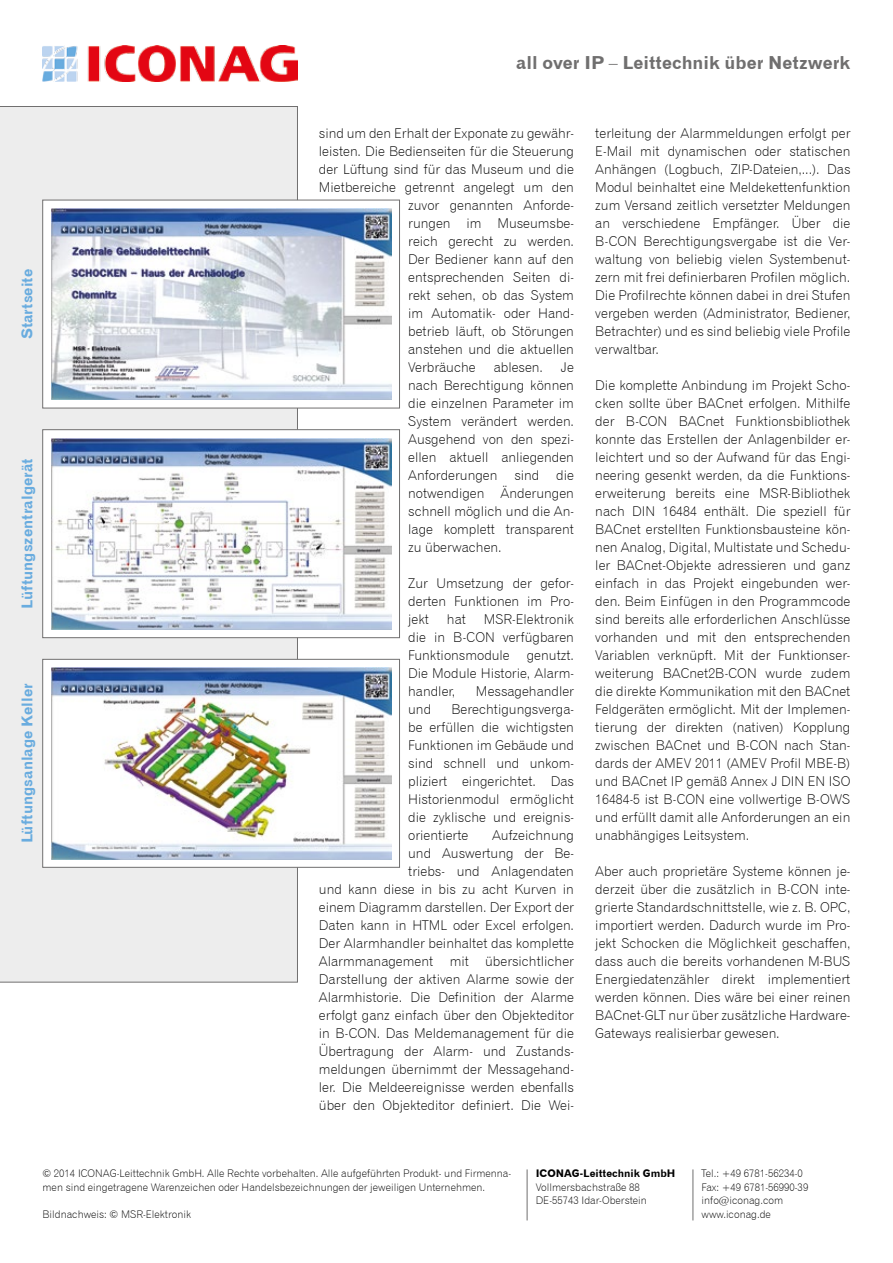
<style>
.page{position:relative;width:893px;height:1263px;background:#fff}
.page>*{position:absolute;margin:0;border:0;box-sizing:border-box;transform-origin:0 0}
.t1{font:18px "Gothic 720 BT Bold B";color:#706f6f}
.t2{font:15px "Gothic 720 BT Bold B";color:#69acdf}
.t3{font:13.5px/18px "Gothic 720 BT Light B";color:#000;text-align:justify}
.t4{font:10.5px/13.5px "Gothic 720 BT Light B";color:#000}
.t5{font:10.5px "Gothic 720 BT Bold B";color:#000}
.s1{font-family:"Gothic 720 BT Light B"}
</style>
<div class="page">
<div style="left:0;top:106px;width:298px;height:876px;background:#ededed"></div>
<img style="left:43px;top:46px;width:255px;height:36px">
<hr style="left:527px;top:1169px;width:1px;height:51px;background:#706f6f">
<hr style="left:693px;top:1169px;width:1px;height:51px;background:#706f6f">
<div style="left:43px;top:659px;width:357px;height:208px;background:#fff;border:1px solid #706f6f"></div>
<div style="left:43px;top:429px;width:357px;height:209px;background:#fff;border:1px solid #706f6f"></div>
<div style="left:43px;top:200px;width:357px;height:208px;background:#fff"></div>
<img style="left:51px;top:668px;width:340px;height:191px">
<img style="left:51px;top:438px;width:340px;height:191px">
<img style="left:51px;top:208px;width:340px;height:192px">
<p class="t2" style="left:18px;top:339px;width:72px;rotate:-90deg">Startseite</p>
<p class="t2" style="left:18px;top:609px;width:152px;rotate:-90deg">Lüftungszentralgerät</p>
<p class="t2" style="left:18px;top:843px;width:162px;rotate:-90deg">Lüftungsanlage Keller</p>
<h1 class="t1" style="left:516px;top:52px;width:336px">all over IP <span class="s1">–</span> Leittechnik über Netzwerk</h1>
<p class="t3" style="left:319px;top:124px;width:257px">sind um den Erhalt der Exponate zu gewähr-</p>
<p class="t3" style="left:319px;top:142px;width:257px">leisten. Die Bedienseiten für die Steuerung</p>
<p class="t3" style="left:319px;top:160px;width:257px">der Lüftung sind für das Museum und die</p>
<p class="t3" style="left:319px;top:178px;width:257px">Mietbereiche getrennt angelegt um den</p>
<p class="t3" style="left:408px;top:196px;width:167px">zuvor genannten Anforde-</p>
<p class="t3" style="left:408px;top:214px;width:167px">rungen im Museumsbe-</p>
<p class="t3" style="left:408px;top:232px;width:167px">reich gerecht zu werden.</p>
<p class="t3" style="left:408px;top:250px;width:167px">Der Bediener kann auf den</p>
<p class="t3" style="left:408px;top:268px;width:167px">entsprechenden Seiten di-</p>
<p class="t3" style="left:408px;top:286px;width:167px">rekt sehen, ob das System</p>
<p class="t3" style="left:408px;top:304px;width:167px">im Automatik- oder Hand-</p>
<p class="t3" style="left:408px;top:322px;width:167px">betrieb läuft, ob Störungen</p>
<p class="t3" style="left:408px;top:340px;width:167px">anstehen und die aktuellen</p>
<p class="t3" style="left:408px;top:358px;width:69px">Verbräuche</p>
<p class="t3" style="left:494px;top:358px;width:51px">ablesen.</p>
<p class="t3" style="left:408px;top:358px;width:167px;text-indent:153px">Je nach Berechtigung können die einzelnen Parameter im System verändert werden.<br>Ausgehend von den spezi&shy;ellen aktuell anliegenden Anforderungen sind die notwendigen Änderungen schnell möglich und die An&shy;lage komplett transparent zu überwachen.</p>
<p class="t3" style="left:408px;top:574px;width:167px">Zur Umsetzung der gefor&shy;derten Funktionen im Pro&shy;jekt</p>
<p class="t3" style="left:408px;top:610px;width:167px;text-indent:76px">MSR-Elektronik die in B-CON verfügbaren Funktionsmodule</p>
<p class="t3" style="left:447px;top:610px;width:20px">hat</p>
<p class="t3" style="left:408px;top:646px;width:167px;text-indent:119px">genutzt.<br>Die Module Historie, Alarm&shy;handler,</p>
<p class="t3" style="left:476px;top:682px;width:100px">Messagehandler</p>
<p class="t3" style="left:408px;top:700px;width:167px;text-indent:43px">Berechtigungsverga&shy;be erfüllen die wichtigsten Funktionen im Gebäude und sind schnell und unkom&shy;pliziert eingerichtet. Das Historienmodul ermöglicht die zyklische und ereignis&shy;orientierte</p>
<p class="t3" style="left:408px;top:700px;width:25px">und</p>
<p class="t3" style="left:319px;top:826px;width:257px;text-align:right">Aufzeichnung<br>und Auswertung der Be-<br>triebs- und Anlagendaten<br>und kann diese in bis zu acht Kurven in einem Diagramm darstellen. Der Export der Daten kann in HTML oder Excel erfolgen.<br>Der Alarmhandler beinhaltet das komplette Alarmmanagement mit übersichtlicher Darstellung der aktiven Alarme sowie der Alarmhistorie. Die Definition der Alarme erfolgt ganz einfach über den Objekteditor in B-CON. Das Meldemanagement für die Übertragung der Alarm- und Zustands&shy;meldungen übernimmt der Messagehand&shy;ler. Die Meldeereignisse werden ebenfalls über den Objekteditor definiert. Die Wei-</p>
<p class="t3" style="left:595px;top:124px;width:257px">terleitung der Alarmmeldungen erfolgt per E-Mail mit dynamischen oder statischen Anhängen (Logbuch, ZIP-Dateien,...). Das Modul beinhaltet eine Meldekettenfunktion zum Versand zeitlich versetzter Meldungen an verschiedene Empfänger. Über die B-CON Berechtigungsvergabe ist die Ver&shy;waltung von beliebig vielen Systembenut&shy;zern mit frei definierbaren Profilen möglich.<br>Die Profilrechte können dabei in drei Stufen vergeben werden (Administrator, Bediener, Betrachter) und es sind beliebig viele Profile verwaltbar.</p>
<p class="t3" style="left:595px;top:376px;width:257px">Die komplette Anbindung im Projekt Scho&shy;cken sollte über BACnet erfolgen. Mithilfe der B-CON BACnet Funktionsbibliothek konnte das Erstellen der Anlagenbilder er&shy;leichtert und so der Aufwand für das Engi&shy;neering gesenkt werden, da die Funktions&shy;erweiterung bereits eine MSR-Bibliothek nach DIN 16484 enthält. Die speziell für BACnet erstellten Funktionsbausteine kön&shy;nen Analog, Digital, Multistate und Schedu&shy;ler BACnet-Objekte adressieren und ganz einfach in das Projekt eingebunden wer&shy;den. Beim Einfügen in den Programmcode sind bereits alle erforderlichen Anschlüsse vorhanden und mit den entsprechenden Variablen verknüpft. Mit der Funktionser&shy;weiterung BACnet2B-CON wurde zudem die direkte Kommunikation mit den BACnet Feldgeräten ermöglicht. Mit der Implemen&shy;tierung der direkten (nativen) Kopplung zwischen BACnet und B-CON nach Stan&shy;dards der AMEV 2011 (AMEV Profil MBE-B) und BACnet IP gemäß Annex J DIN EN ISO 16484-5 ist B-CON eine vollwertige B-OWS und erfüllt damit alle Anforderungen an ein unabhängiges Leitsystem.</p>
<p class="t3" style="left:595px;top:862px;width:257px">Aber auch proprietäre Systeme können je&shy;derzeit über die zusätzlich in B-CON inte&shy;grierte Standardschnittstelle, wie z. B. OPC, importiert werden. Dadurch wurde im Pro&shy;jekt Schocken die Möglichkeit geschaffen, dass auch die bereits vorhandenen M-BUS Energiedatenzähler direkt implementiert werden können. Dies wäre bei einer reinen BACnet-GLT nur über zusätzliche Hardware-Gateways realisierbar gewesen.</p>
<p class="t4" style="left:43px;top:1167px;width:470px">© 2014 ICONAG-Leittechnik GmbH. Alle Rechte vorbehalten. Alle aufgeführten Produkt- und Firmenna&shy;men sind eingetragene Warenzeichen oder Handelsbezeichnungen der jeweiligen Unternehmen.</p>
<p class="t4" style="left:43px;top:1207px;width:150px">Bildnachweis: © MSR-Elektronik</p>
<p class="t5" style="left:536px;top:1167px;width:141px">ICONAG-Leittechnik GmbH</p>
<p class="t4" style="left:536px;top:1180px;width:113px">Vollmersbachstraße 88<br>DE-55743 Idar-Oberstein</p>
<p class="t4" style="left:702px;top:1167px;width:108px">Tel.: +49 6781-56234-0<br>Fax: +49 6781-56990-39 info@iconag.com www.iconag.de</p>
</div>
